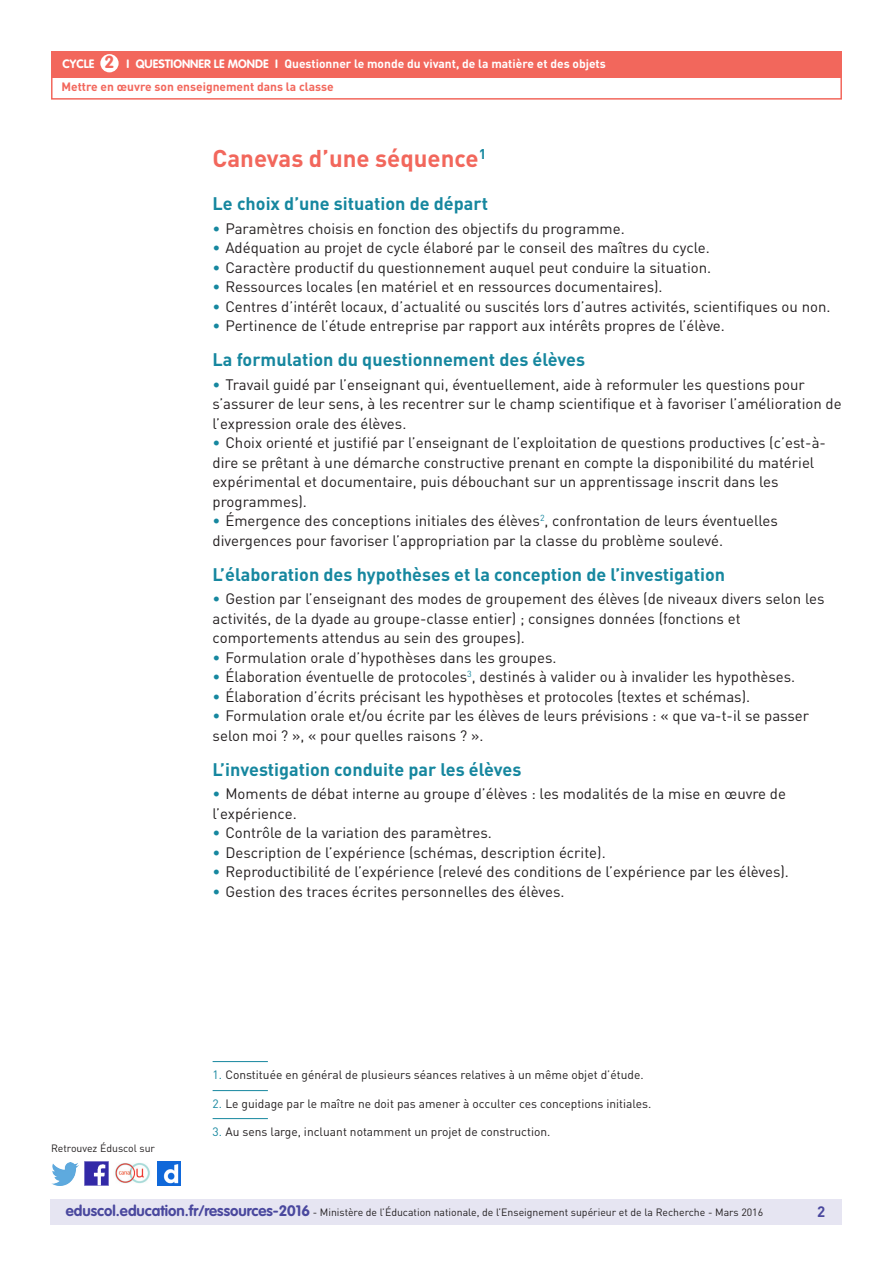
<style>
.page{position:relative;width:893px;height:1263px;background:#fff}
.page>*{position:absolute;margin:0;border:0;box-sizing:border-box;transform-origin:0 0}
._03_Titre_de_niveau{font:700 24px "DIN Pro";color:#f2675c}
._04_Titre_de_niveau{font:700 18px "DIN Pro";color:#16879f}
.t1{font:700 17.25px "VAG Rounded Std";color:#f2675c}
._08_Liste_à_puces_ni{font:15px/19.5px "DIN Pro";color:#231f20}
.t2{font:700 15px "DIN Pro";color:#4a489e}
._13_Note_bas_de_page{font:12px "DIN Pro";color:#231f20}
.t3{font:700 12px "DIN Pro";color:#fff}
.t4{font:700 12px "DIN Pro";color:#f2675c}
.t5{font:700 12px "VAG Rounded Std";color:#fff}
.t6{font:10.5px "DIN Pro";color:#231f20}
.s1{color:#16879f}
.s2{font-family:"VAG Rounded Std";font-weight:700;font-size:15px;color:#4a489e}
</style>
<div class="page">
<div style="left:50px;top:1199px;width:791px;height:26px;background:#e6e5f2"></div>
<div style="left:51px;top:51px;width:791px;height:27px;background:#f2675c"></div>
<div style="left:100px;top:54px;width:19px;height:18px;background:#fff;border-radius:50%"></div>
<div style="left:51px;top:75px;width:791px;height:25px;border:2px solid #f2675c"></div>
<img style="left:85px;top:1162px;width:23px;height:23px">
<img style="left:51px;top:1163px;width:28px;height:22px">
<img style="left:158px;top:1162px;width:22px;height:23px">
<img style="left:115px;top:1163px;width:35px;height:21px">
<hr style="left:213px;top:1061px;width:55px;height:1px;background:#16879f">
<hr style="left:213px;top:1090px;width:55px;height:1px;background:#16879f">
<hr style="left:213px;top:1118px;width:55px;height:1px;background:#16879f">
<p class="t1" style="left:105px;top:52px;width:11px">2</p>
<p class="t3" style="left:284px;top:56px;width:323px">Questionner le monde du vivant, de la matière et des objets</p>
<p class="t4" style="left:61px;top:79px;width:274px">Mettre en œuvre son enseignement dans la classe</p>
<p class="t5" style="left:63px;top:57px;width:33px">CYCLE</p>
<p class="t5" style="left:127px;top:57px;width:153px">I QUESTIONNER LE MONDE I</p>
<p class="_03_Titre_de_niveau" style="left:213px;top:143px;width:275px">Canevas d’une séquence<sup>1</sup></p>
<p class="_04_Titre_de_niveau" style="left:213px;top:192px;width:277px">Le choix d’une situation de départ</p>
<p class="_08_Liste_à_puces_ni" style="left:213px;top:218px;width:414px"><span class="s1">•</span> Paramètres choisis en fonction des objectifs du programme.</p>
<p class="_08_Liste_à_puces_ni" style="left:213px;top:238px;width:499px"><span class="s1">•</span> Adéquation au projet de cycle élaboré par le conseil des maîtres du cycle.</p>
<p class="_08_Liste_à_puces_ni" style="left:213px;top:257px;width:500px"><span class="s1">•</span> Caractère productif du questionnement auquel peut conduire la situation.</p>
<p class="_08_Liste_à_puces_ni" style="left:213px;top:277px;width:452px"><span class="s1">•</span> Ressources locales (en matériel et en ressources documentaires).</p>
<p class="_08_Liste_à_puces_ni" style="left:213px;top:296px;width:619px"><span class="s1">•</span> Centres d’intérêt locaux, d’actualité ou suscités lors d’autres activités, scientifiques ou non.</p>
<p class="_08_Liste_à_puces_ni" style="left:213px;top:316px;width:514px"><span class="s1">•</span> Pertinence de l’étude entreprise par rapport aux intérêts propres de l’élève.</p>
<p class="_04_Titre_de_niveau" style="left:213px;top:348px;width:374px">La formulation du questionnement des élèves</p>
<p class="_08_Liste_à_puces_ni" style="left:213px;top:374px;width:631px"><span class="s1">•</span> Travail guidé par l’enseignant qui, éventuellement, aide à reformuler les questions pour s’assurer de leur sens, à les recentrer sur le champ scientifique et à favoriser l’amélioration de l’expression orale des élèves.</p>
<p class="_08_Liste_à_puces_ni" style="left:213px;top:433px;width:615px"><span class="s1">•</span> Choix orienté et justifié par l’enseignant de l’exploitation de questions productives (c’est-à&shy;dire se prêtant à une démarche constructive prenant en compte la disponibilité du matériel expérimental et documentaire, puis débouchant sur un apprentissage inscrit dans les programmes).</p>
<p class="_08_Liste_à_puces_ni" style="left:213px;top:511px;width:567px"><span class="s1">•</span> Émergence des conceptions initiales des élèves<sup>2</sup>, confrontation de leurs éventuelles divergences pour favoriser l’appropriation par la classe du problème soulevé.</p>
<p class="_04_Titre_de_niveau" style="left:213px;top:562px;width:514px">L’élaboration des hypothèses et la conception de l’investigation</p>
<p class="_08_Liste_à_puces_ni" style="left:213px;top:589px;width:613px"><span class="s1">•</span> Gestion par l’enseignant des modes de groupement des élèves (de niveaux divers selon les activités, de la dyade au groupe-classe entier) ; consignes données (fonctions et comportements attendus au sein des groupes).</p>
<p class="_08_Liste_à_puces_ni" style="left:213px;top:647px;width:345px"><span class="s1">•</span> Formulation orale d’hypothèses dans les groupes.</p>
<p class="_08_Liste_à_puces_ni" style="left:213px;top:667px;width:584px"><span class="s1">•</span> Élaboration éventuelle de protocoles<sup>3</sup>, destinés à valider ou à invalider les hypothèses.</p>
<p class="_08_Liste_à_puces_ni" style="left:213px;top:686px;width:539px"><span class="s1">•</span> Élaboration d’écrits précisant les hypothèses et protocoles (textes et schémas).</p>
<p class="_08_Liste_à_puces_ni" style="left:213px;top:706px;width:598px"><span class="s1">•</span> Formulation orale et/ou écrite par les élèves de leurs prévisions : « que va-t-il se passer selon moi ? », « pour quelles raisons ? ».</p>
<p class="_04_Titre_de_niveau" style="left:213px;top:757px;width:310px">L’investigation conduite par les élèves</p>
<p class="_08_Liste_à_puces_ni" style="left:213px;top:784px;width:575px"><span class="s1">•</span> Moments de débat interne au groupe d’élèves : les modalités de la mise en œuvre de l’expérience.</p>
<p class="_08_Liste_à_puces_ni" style="left:213px;top:823px;width:281px"><span class="s1">•</span> Contrôle de la variation des paramètres.</p>
<p class="_08_Liste_à_puces_ni" style="left:213px;top:842px;width:395px"><span class="s1">•</span> Description de l’expérience (schémas, description écrite).</p>
<p class="_08_Liste_à_puces_ni" style="left:213px;top:862px;width:578px"><span class="s1">•</span> Reproductibilité de l’expérience (relevé des conditions de l’expérience par les élèves).</p>
<p class="_08_Liste_à_puces_ni" style="left:213px;top:881px;width:353px"><span class="s1">•</span> Gestion des traces écrites personnelles des élèves.</p>
<p class="t6" style="left:51px;top:1141px;width:106px">Retrouvez Éduscol sur</p>
<p class="_13_Note_bas_de_page" style="left:213px;top:1067px;width:432px"><span class="s1">1.</span> Constituée en général de plusieurs séances relatives à un même objet d’étude.</p>
<p class="_13_Note_bas_de_page" style="left:213px;top:1096px;width:440px"><span class="s1">2.</span> Le guidage par le maître ne doit pas amener à occulter ces conceptions initiales.</p>
<p class="_13_Note_bas_de_page" style="left:213px;top:1124px;width:339px"><span class="s1">3.</span> Au sens large, incluant notamment un projet de construction.</p>
<p class="t6" style="left:66px;top:1205px;width:699px"><span class="s2">eduscol.education.fr/ressources-2016</span> - Ministère de l’Éducation nationale, de l’Enseignement supérieur et de la Recherche - Mars 2016</p>
<p class="t2" style="left:817px;top:1201px;width:10px">2</p>
</div>
